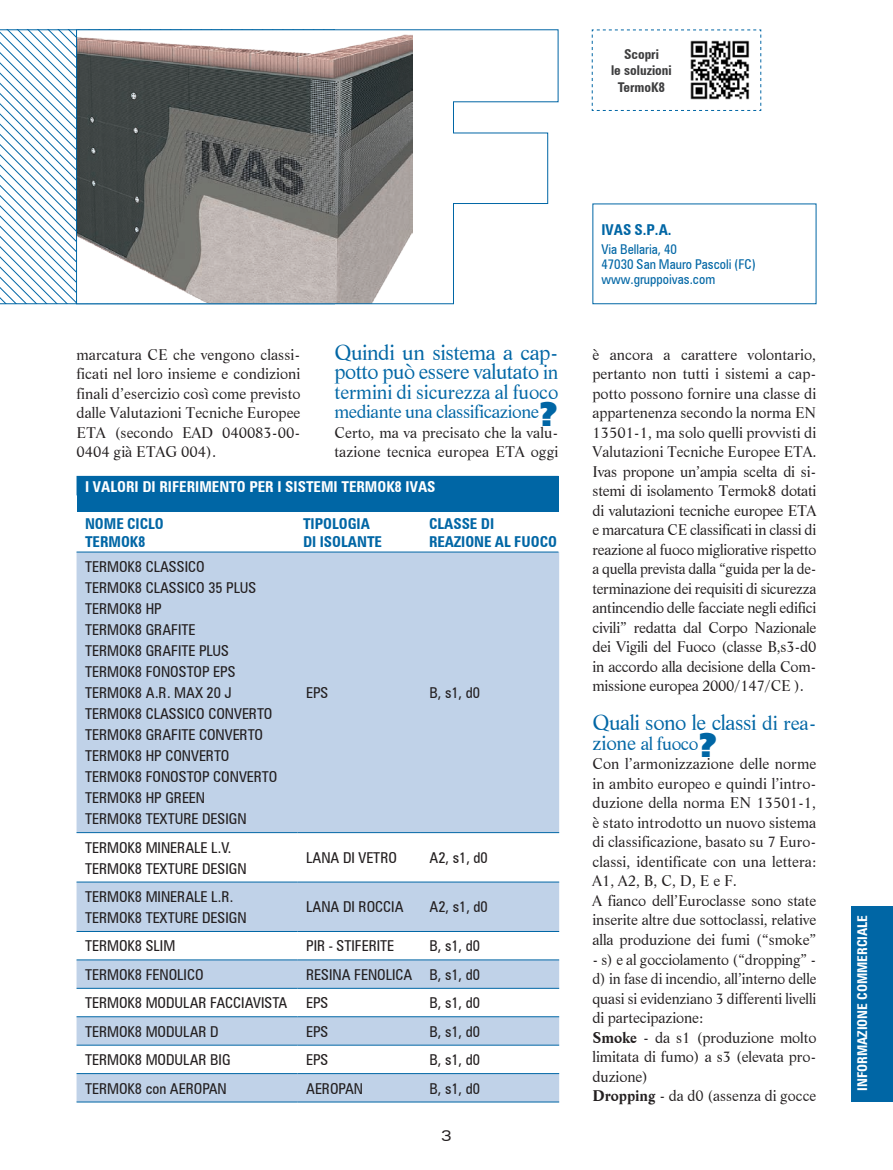
<style>
.page{position:relative;width:893px;height:1170px;background:#fff}
.page>*{position:absolute;margin:0;border:0;box-sizing:border-box;transform-origin:0 0}
.corpo_testo{font:21px/19.5px "Life BT";letter-spacing:-.025em;color:#0066a5}
.corpo_testo-2{font:19.5px "Life BT";letter-spacing:-.01em;color:#0066a5}
.corpo_testo-3{font:18px "Life BT";letter-spacing:-.025em;color:#0066a5}
.corpo_testo-4{font:15px/19.5px "Life BT";color:#231f20;text-align:justify}
.t1{font:condensed 15px "Zurich BT";color:#231f20}
.tab_titoletto{font:700 condensed 15px "Zurich BT";color:#0066a5}
.box_titolo_fascetta{font:700 condensed 15px "Zurich BT";color:#fff}
.INDIRIZZO_SX{font:700 condensed 15px "Zurich BT";color:#0066a5}
.t2{font:expanded 15px "Zurich BT";color:#231f20}
.INDIRIZZO_SX-2{font:condensed 13.5px/15px "Zurich BT";color:#0066a5}
.t3{font:700 condensed 13.5px/16.2px "Zurich BT";color:#3e3e3f;text-align:center}
.INDIRIZZO_SX-3{font:700 condensed 13.5px "Zurich BT";color:#fff}
.s1{font-size:19.5px}
.s2{font-family:"Zurich BT";font-weight:900;font-size:33px}
.s3{font-weight:700}
</style>
<div class="page">
<svg style="left:0;top:29px;width:76px;height:275px"></svg>
<svg style="left:76px;top:29px;width:483px;height:275px"></svg>
<div style="left:852px;top:905px;width:41px;height:195px;background:#0066a5"></div>
<div style="left:77px;top:476px;width:481px;height:35px;background:#0066a5"></div>
<div style="left:77px;top:552px;width:482px;height:549px;background:#c0d2e8"></div>
<svg style="left:77px;top:833px;width:482px;height:240px"></svg>
<hr style="left:77px;top:832px;width:221px;height:1px;background:#0066a5">
<hr style="left:298px;top:832px;width:123px;height:1px;background:#0066a5">
<hr style="left:421px;top:832px;width:138px;height:1px;background:#0066a5">
<hr style="left:77px;top:881px;width:221px;height:1px;background:#0066a5">
<hr style="left:298px;top:881px;width:123px;height:1px;background:#0066a5">
<hr style="left:421px;top:881px;width:138px;height:1px;background:#0066a5">
<hr style="left:77px;top:931px;width:221px;height:1px;background:#0066a5">
<hr style="left:298px;top:931px;width:123px;height:1px;background:#0066a5">
<hr style="left:421px;top:931px;width:138px;height:1px;background:#0066a5">
<hr style="left:77px;top:959px;width:221px;height:1px;background:#0066a5">
<hr style="left:298px;top:959px;width:123px;height:1px;background:#0066a5">
<hr style="left:421px;top:959px;width:138px;height:1px;background:#0066a5">
<hr style="left:77px;top:987px;width:221px;height:1px;background:#0066a5">
<hr style="left:298px;top:987px;width:123px;height:1px;background:#0066a5">
<hr style="left:421px;top:987px;width:138px;height:1px;background:#0066a5">
<hr style="left:77px;top:1016px;width:221px;height:1px;background:#0066a5">
<hr style="left:298px;top:1016px;width:123px;height:1px;background:#0066a5">
<hr style="left:421px;top:1016px;width:138px;height:1px;background:#0066a5">
<hr style="left:77px;top:1044px;width:221px;height:1px;background:#0066a5">
<hr style="left:298px;top:1044px;width:123px;height:1px;background:#0066a5">
<hr style="left:421px;top:1044px;width:138px;height:1px;background:#0066a5">
<hr style="left:77px;top:1073px;width:221px;height:1px;background:#0066a5">
<hr style="left:298px;top:1073px;width:123px;height:1px;background:#0066a5">
<hr style="left:421px;top:1073px;width:138px;height:1px;background:#0066a5">
<hr style="left:77px;top:1101px;width:221px;height:1px;background:#0066a5">
<hr style="left:298px;top:1101px;width:123px;height:1px;background:#0066a5">
<hr style="left:421px;top:1101px;width:138px;height:1px;background:#0066a5">
<hr style="left:77px;top:551px;width:481px;height:1px;background:#0066a5">
<svg style="left:591px;top:29px;width:170px;height:82px"></svg>
<img style="left:687px;top:37px;width:65px;height:65px">
<p class="t3" style="left:611px;top:46px;width:62px">Scopri<br>le soluzioni<br>TermoK8</p>
<p class="corpo_testo-4" style="left:77px;top:344px;width:225px">marcatura CE che vengono classi&shy;ficati nel loro insieme e condizioni finali d’esercizio così come previsto dalle Valutazioni Tecniche Europee ETA (secondo EAD 040083-00- 0404 già ETAG 004).</p>
<p class="corpo_testo" style="left:334px;top:341px;width:225px">Quindi un sistema a cap&shy;potto può essere valutato <span class="s1">in</span></p>
<p class="corpo_testo-2" style="left:334px;top:378px;width:225px">termini di sicurezza al fuoco</p>
<p class="corpo_testo-3" style="left:334px;top:399px;width:225px">mediante una classificazione<span class="s2">?</span></p>
<p class="corpo_testo-4" style="left:334px;top:422px;width:225px">Certo, ma va precisato che la valu&shy;tazione tecnica europea ETA oggi</p>
<p class="box_titolo_fascetta" style="left:85px;top:478px;width:352px">I VALORI DI RIFERIMENTO PER I SISTEMI TERMOK8 IVAS</p>
<p class="tab_titoletto" style="left:85px;top:515px;width:80px">NOME CICLO</p>
<p class="tab_titoletto" style="left:303px;top:515px;width:68px">TIPOLOGIA</p>
<p class="tab_titoletto" style="left:429px;top:515px;width:67px">CLASSE DI</p>
<p class="tab_titoletto" style="left:85px;top:533px;width:62px">TERMOK8</p>
<p class="tab_titoletto" style="left:303px;top:533px;width:81px">DI ISOLANTE</p>
<p class="tab_titoletto" style="left:429px;top:533px;width:129px">REAZIONE AL FUOCO</p>
<p class="t1" style="left:85px;top:557px;width:121px">TERMOK8 CLASSICO</p>
<p class="t1" style="left:85px;top:578px;width:173px">TERMOK8 CLASSICO 35 PLUS</p>
<p class="t1" style="left:85px;top:599px;width:78px">TERMOK8 HP</p>
<p class="t1" style="left:85px;top:620px;width:112px">TERMOK8 GRAFITE</p>
<p class="t1" style="left:85px;top:641px;width:146px">TERMOK8 GRAFITE PLUS</p>
<p class="t1" style="left:85px;top:662px;width:152px">TERMOK8 FONOSTOP EPS</p>
<p class="t1" style="left:85px;top:683px;width:148px">TERMOK8 A.R. MAX 20 J</p>
<p class="t1" style="left:85px;top:704px;width:189px">TERMOK8 CLASSICO CONVERTO</p>
<p class="t1" style="left:85px;top:725px;width:179px">TERMOK8 GRAFITE CONVERTO</p>
<p class="t1" style="left:85px;top:746px;width:146px">TERMOK8 HP CONVERTO</p>
<p class="t1" style="left:85px;top:767px;width:194px">TERMOK8 FONOSTOP CONVERTO</p>
<p class="t1" style="left:85px;top:788px;width:122px">TERMOK8 HP GREEN</p>
<p class="t1" style="left:85px;top:809px;width:163px">TERMOK8 TEXTURE DESIGN</p>
<p class="t1" style="left:85px;top:838px;width:148px">TERMOK8 MINERALE L.V.</p>
<p class="t1" style="left:85px;top:859px;width:163px">TERMOK8 TEXTURE DESIGN</p>
<p class="t1" style="left:85px;top:887px;width:150px">TERMOK8 MINERALE L.R.</p>
<p class="t1" style="left:85px;top:908px;width:163px">TERMOK8 TEXTURE DESIGN</p>
<p class="t1" style="left:306px;top:683px;width:24px">EPS</p>
<p class="t1" style="left:429px;top:683px;width:52px">B, s1, d0</p>
<p class="t1" style="left:306px;top:848px;width:92px">LANA DI VETRO</p>
<p class="t1" style="left:429px;top:848px;width:60px">A2, s1, d0</p>
<p class="t1" style="left:306px;top:897px;width:99px">LANA DI ROCCIA</p>
<p class="t1" style="left:429px;top:897px;width:60px">A2, s1, d0</p>
<p class="t1" style="left:85px;top:936px;width:92px">TERMOK8 SLIM</p>
<p class="t1" style="left:306px;top:936px;width:90px">PIR - STIFERITE</p>
<p class="t1" style="left:429px;top:936px;width:52px">B, s1, d0</p>
<p class="t1" style="left:85px;top:965px;width:120px">TERMOK8 FENOLICO</p>
<p class="t1" style="left:306px;top:965px;width:108px">RESINA FENOLICA</p>
<p class="t1" style="left:429px;top:965px;width:52px">B, s1, d0</p>
<p class="t1" style="left:85px;top:993px;width:204px">TERMOK8 MODULAR FACCIAVISTA</p>
<p class="t1" style="left:306px;top:993px;width:24px">EPS</p>
<p class="t1" style="left:429px;top:993px;width:52px">B, s1, d0</p>
<p class="t1" style="left:85px;top:1022px;width:135px">TERMOK8 MODULAR D</p>
<p class="t1" style="left:306px;top:1022px;width:24px">EPS</p>
<p class="t1" style="left:429px;top:1022px;width:52px">B, s1, d0</p>
<p class="t1" style="left:85px;top:1050px;width:147px">TERMOK8 MODULAR BIG</p>
<p class="t1" style="left:306px;top:1050px;width:24px">EPS</p>
<p class="t1" style="left:429px;top:1050px;width:52px">B, s1, d0</p>
<p class="t1" style="left:85px;top:1078px;width:143px">TERMOK8 con AEROPAN</p>
<p class="t1" style="left:306px;top:1078px;width:58px">AEROPAN</p>
<p class="t1" style="left:429px;top:1078px;width:52px">B, s1, d0</p>
<p class="t2" style="left:441px;top:1126px;width:12px">3</p>
<p class="INDIRIZZO_SX" style="left:601px;top:220px;width:72px">IVAS S.P.A.</p>
<p class="INDIRIZZO_SX-2" style="left:601px;top:241px;width:156px">Via Bellaria, 40<br>47030 San Mauro Pascoli (FC) www.gruppoivas.com</p>
<p class="corpo_testo-4" style="left:592px;top:344px;width:225px">è ancora a carattere volontario, pertanto non tutti i sistemi a cap&shy;potto possono fornire una classe di appartenenza secondo la norma EN 13501-1, ma solo quelli provvisti di Valutazioni Tecniche Europee ETA.</p>
<p class="corpo_testo-4" style="left:592px;top:461px;width:225px">Ivas propone un’ampia scelta di si&shy;stemi di isolamento Termok8 dotati di valutazioni tecniche europee ETA e marcatura CE classificati in classi di reazione al fuoco migliorative rispetto a quella prevista dalla “guida per la de&shy;terminazione dei requisiti di sicurezza antincendio delle facciate negli edifici civili” redatta dal Corpo Nazionale dei Vigili del Fuoco (classe B,s3-d0 in accordo alla decisione della Com&shy;missione europea 2000/147/CE ).</p>
<p class="corpo_testo" style="left:592px;top:712px;width:225px">Quali sono le classi <span class="s1">di rea-</span></p>
<p class="corpo_testo-3" style="left:592px;top:731px;width:127px"><span class="s1">zione</span> al fuoco<span class="s2">?</span></p>
<p class="corpo_testo-4" style="left:592px;top:753px;width:225px">Con l’armonizzazione delle norme in ambito europeo e quindi l’intro&shy;duzione della norma EN 13501-1, è stato introdotto un nuovo sistema di classificazione, basato su 7 Euro&shy;classi, identificate con una lettera:<br>A1, A2, B, C, D, E e F.</p>
<p class="corpo_testo-4" style="left:592px;top:890px;width:225px">A fianco dell’Euroclasse sono state inserite altre due sottoclassi, relative alla produzione dei fumi (“smoke”</p>
<p class="corpo_testo-4" style="left:592px;top:948px;width:225px">- s) e al gocciolamento (“dropping” - d) in fase di incendio, all’interno delle quasi si evidenziano 3 differenti livelli di partecipazione:</p>
<p class="corpo_testo-4" style="left:592px;top:1026px;width:225px"><span class="s3">Smoke</span> - da s1 (produzione molto limitata di fumo) a s3 (elevata pro&shy;duzione)</p>
<p class="corpo_testo-4" style="left:592px;top:1085px;width:225px"><span class="s3">Dropping</span> - da d0 (assenza di gocce</p>
<p class="INDIRIZZO_SX-3" style="left:854px;top:1090px;width:177px;rotate:-90deg">INFORMAZIONE COMMERCIALE</p>
</div>
